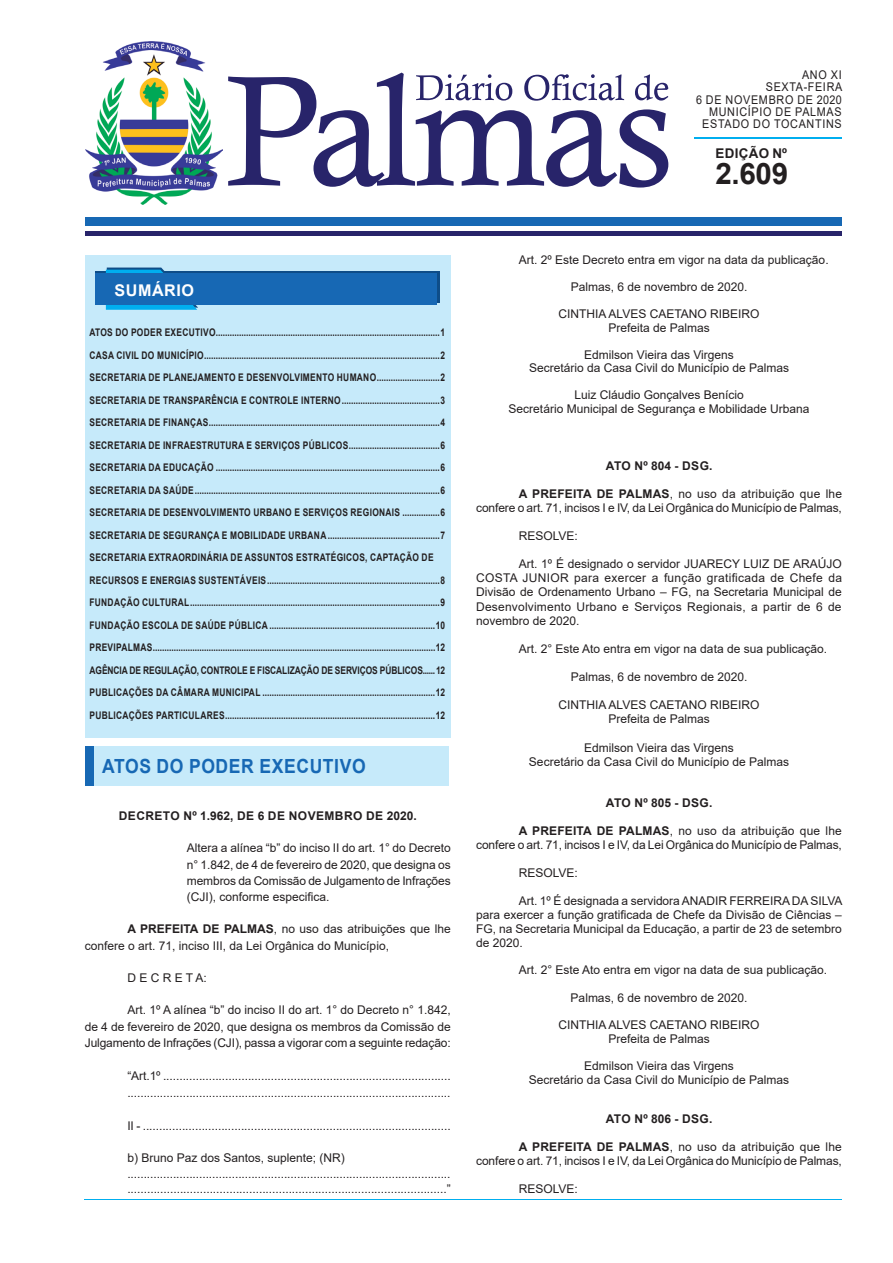
<style>
.page{position:relative;width:893px;height:1263px;background:#fff}
.page>*{position:absolute;margin:0;border:0;box-sizing:border-box;transform-origin:0 0}
.t1{font:700 29.55px "Arial";color:#231f20}
.t2{font:700 19.5px "Arial";letter-spacing:.035em;color:#1768b4;scale:.9 1}
.t3{font:700 16.2px "Arial";letter-spacing:.035em;color:#fff}
.t4{font:700 13.35px "Arial";letter-spacing:.025em;color:#231f20}
.t5{font:12px/14.1px "Arial";color:#231f20;text-align:center}
.t6{font:700 12px "Arial";letter-spacing:.02em;color:#231f20}
.t7{font:12px/12.3px "Arial";letter-spacing:.065em;color:#231f20;text-align:right;scale:.9 1}
.t8{font:700 10.5px/22.5px "Arial";letter-spacing:.035em;color:#231f20;scale:.8 1}
.s1{font-weight:700}
</style>
<div class="page">
<div style="left:85px;top:255px;width:365px;height:483px;background:#c6eafa"></div>
<div style="left:85px;top:217px;width:757px;height:9px;background:#1768b4"></div>
<hr style="left:85px;top:231px;width:757px;height:4px;background:#28246a">
<hr style="left:694px;top:138px;width:148px;height:1px;background:#00aeef">
<svg style="left:228px;top:73px;width:440px;height:115px"></svg>
<svg style="left:96px;top:272px;width:344px;height:31px"></svg>
<svg style="left:106px;top:268px;width:92px;height:42px"></svg>
<div style="left:96px;top:274px;width:341px;height:31px;background:#1768b4"></div>
<img style="left:85px;top:41px;width:138px;height:164px">
<hr style="left:85px;top:1199px;width:757px;height:1px;background:#00aeef">
<div style="left:89px;top:746px;width:365px;height:40px;background:#c6eafa"></div>
<div style="left:85px;top:746px;width:8px;height:40px;background:#1768b4"></div>
<div style="left:449px;top:746px;width:9px;height:40px;background:#fff"></div>
<p class="t7" style="left:696px;top:69px;width:164px">ANO XI<br>SEXTA-FEIRA<br>6 DE NOVEMBRO DE 2020<br>MUNICÍPIO DE PALMAS<br>ESTADO DO TOCANTINS</p>
<h1 class="t1" style="left:715px;top:153px;width:74px">2.609</h1>
<p class="t4" style="left:716px;top:144px;width:73px">EDIÇÃO Nº</p>
<h3 class="t3" style="left:114px;top:279px;width:81px">SUMÁRIO</h3>
<p class="t8" style="left:89px;top:321px;width:446px">ATOS DO PODER EXECUTIVO................................................................................................1<br>CASA CIVIL DO MUNICÍPIO .....................................................................................................2<br>SECRETARIA DE PLANEJAMENTO E DESENVOLVIMENTO HUMANO ...........................2<br>SECRETARIA DE TRANSPARÊNCIA E CONTROLE INTERNO ..........................................3<br>SECRETARIA DE FINANÇAS ...................................................................................................4<br>SECRETARIA DE INFRAESTRUTURA E SERVIÇOS PÚBLICOS .......................................6<br>SECRETARIA DA EDUCAÇÃO ................................................................................................6<br>SECRETARIA DA SAÚDE .........................................................................................................6<br>SECRETARIA DE DESENVOLVIMENTO URBANO E SERVIÇOS REGIONAIS ................6<br>SECRETARIA DE SEGURANÇA E MOBILIDADE URBANA ................................................7<br>SECRETARIA EXTRAORDINÁRIA DE ASSUNTOS ESTRATÉGICOS, CAPTAÇÃO DE RECURSOS E ENERGIAS SUSTENTÁVEIS ..........................................................................8<br>FUNDAÇÃO CULTURAL ...........................................................................................................9<br>FUNDAÇÃO ESCOLA DE SAÚDE PÚBLICA .......................................................................10<br>PREVIPALMAS .........................................................................................................................12<br>AGÊNCIA DE REGULAÇÃO, CONTROLE E FISCALIZAÇÃO DE SERVIÇOS PÚBLICOS......12<br>PUBLICAÇÕES DA CÂMARA MUNICIPAL ..........................................................................12<br>PUBLICAÇÕES PARTICULARES ..........................................................................................12</p>
<h2 class="t2" style="left:102px;top:753px;width:294px">ATOS DO PODER EXECUTIVO</h2>
<p class="t6" style="left:119px;top:807px;width:299px">DECRETO Nº 1.962, DE 6 DE NOVEMBRO DE 2020.</p>
<p class="t5" style="left:187px;top:840px;width:265px;line-height:16.2px;text-align:justify">Altera a alínea “b” do inciso II do art. 1° do Decreto n° 1.842, de 4 de fevereiro de 2020, que designa os membros da Comissão de Julgamento de Infrações (CJI), conforme especifica.</p>
<p class="t5" style="left:85px;top:921px;width:367px;line-height:16.2px;text-align:left;text-indent:43px"><span class="s1">A PREFEITA DE PALMAS</span>, no uso das atribuições que lhe confere o art. 71, inciso III, da Lei Orgânica do Município,</p>
<p class="t5" style="left:127px;top:970px;width:81px">D E C R E T A:</p>
<p class="t5" style="left:85px;top:1002px;width:367px;line-height:16.4px;text-align:justify;text-indent:43px">Art. 1º A alínea “b” do inciso II do art. 1° do Decreto n° 1.842, de 4 de fevereiro de 2020, que designa os membros da Comissão de Julgamento de Infrações (CJI), passa a vigorar com a seguinte redação:</p>
<p class="t5" style="left:127px;top:1067px;width:325px;line-height:16.5px;text-align:left">“Art.1º ........................................................................................ ...................................................................................................</p>
<p class="t5" style="left:127px;top:1118px;width:325px">II - ..............................................................................................</p>
<p class="t5" style="left:127px;top:1150px;width:325px;line-height:15.6px;text-align:left">b) Bruno Paz dos Santos, suplente; (NR) ................................................................................................... .................................................................................................”</p>
<p class="t5" style="left:519px;top:253px;width:311px">Art. 2º Este Decreto entra em vigor na data da publicação.</p>
<p class="t5" style="left:571px;top:280px;width:178px">Palmas, 6 de novembro de 2020.</p>
<p class="t5" style="left:559px;top:307px;width:202px;line-height:13.5px">CINTHIA ALVES CAETANO RIBEIRO<br>Prefeita de Palmas</p>
<p class="t5" style="left:529px;top:347px;width:262px;line-height:13.5px">Edmilson Vieira das Virgens<br>Secretário da Casa Civil do Município de Palmas</p>
<p class="t5" style="left:509px;top:388px;width:302px">Luiz Cláudio Gonçalves Benício<br>Secretário Municipal de Segurança e Mobilidade Urbana</p>
<p class="t6" style="left:606px;top:457px;width:108px">ATO Nº 804 - DSG.</p>
<p class="t5" style="left:476px;top:486px;width:367px;text-align:right"><span class="s1">A PREFEITA DE PALMAS</span>, no uso da atribuição que lhe<br>confere o art. 71, incisos I e IV, da Lei Orgânica do Município de Palmas,</p>
<p class="t5" style="left:519px;top:529px;width:61px">RESOLVE:</p>
<p class="t5" style="left:476px;top:557px;width:367px;text-align:justify;text-indent:43px">Art. 1º É designado o servidor JUARECY LUIZ DE ARAÚJO COSTA JUNIOR para exercer a função gratificada de Chefe da Divisão de Ordenamento Urbano – FG, na Secretaria Municipal de Desenvolvimento Urbano e Serviços Regionais, a partir de 6 de novembro de 2020.</p>
<p class="t5" style="left:519px;top:641px;width:310px">Art. 2° Este Ato entra em vigor na data de sua publicação.</p>
<p class="t5" style="left:571px;top:670px;width:178px">Palmas, 6 de novembro de 2020.</p>
<p class="t5" style="left:559px;top:698px;width:202px">CINTHIA ALVES CAETANO RIBEIRO<br>Prefeita de Palmas</p>
<p class="t5" style="left:529px;top:740px;width:262px">Edmilson Vieira das Virgens<br>Secretário da Casa Civil do Município de Palmas</p>
<p class="t6" style="left:606px;top:795px;width:108px">ATO Nº 805 - DSG.</p>
<p class="t5" style="left:476px;top:824px;width:367px;text-align:right"><span class="s1">A PREFEITA DE PALMAS</span>, no uso da atribuição que lhe<br>confere o art. 71, incisos I e IV, da Lei Orgânica do Município de Palmas,</p>
<p class="t5" style="left:519px;top:866px;width:61px">RESOLVE:</p>
<p class="t5" style="left:476px;top:894px;width:368px;text-align:justify;text-indent:43px">Art. 1º É designada a servidora ANADIR FERREIRA DA SILVA para exercer a função gratificada de Chefe da Divisão de Ciências – FG, na Secretaria Municipal da Educação, a partir de 23 de setembro de 2020.</p>
<p class="t5" style="left:519px;top:963px;width:310px">Art. 2° Este Ato entra em vigor na data de sua publicação.</p>
<p class="t5" style="left:571px;top:990px;width:178px">Palmas, 6 de novembro de 2020.</p>
<p class="t5" style="left:559px;top:1018px;width:202px;line-height:13.6px">CINTHIA ALVES CAETANO RIBEIRO<br>Prefeita de Palmas</p>
<p class="t5" style="left:529px;top:1059px;width:262px;line-height:13.6px">Edmilson Vieira das Virgens<br>Secretário da Casa Civil do Município de Palmas</p>
<p class="t6" style="left:606px;top:1111px;width:108px">ATO Nº 806 - DSG.</p>
<p class="t5" style="left:476px;top:1139px;width:367px;text-align:right"><span class="s1">A PREFEITA DE PALMAS</span>, no uso da atribuição que lhe<br>confere o art. 71, incisos I e IV, da Lei Orgânica do Município de Palmas,</p>
<p class="t5" style="left:519px;top:1182px;width:61px">RESOLVE:</p>
</div>
